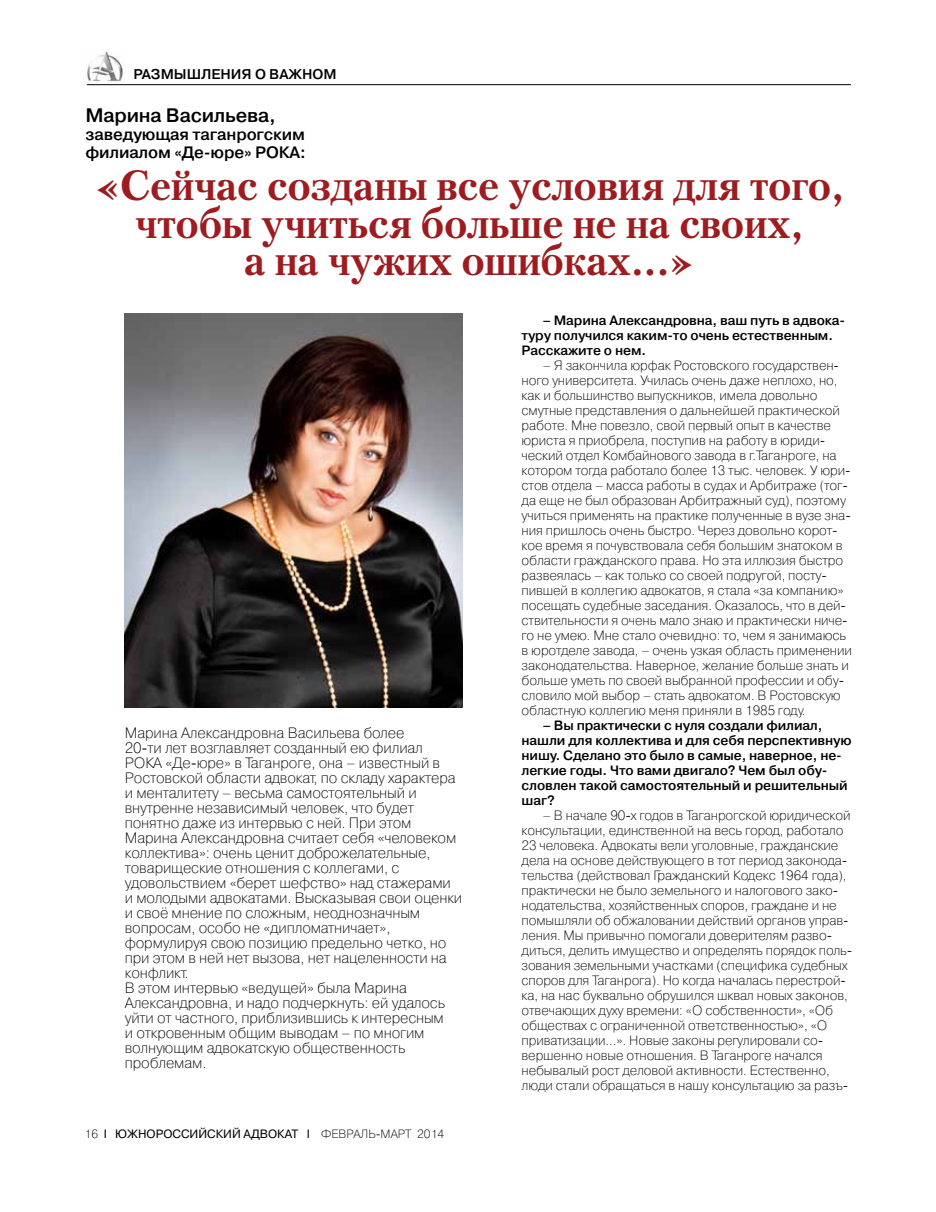
<style>
.page{position:relative;width:936px;height:1212px;background:#fff}
.page>*{position:absolute;margin:0;border:0;box-sizing:border-box;transform-origin:0 0}
.t1{font:700 42px/37.5px "Petersburg C";letter-spacing:-.01em;color:#9e1c20;text-align:center}
.t2{font:700 19.5px "Pragmatica Light C";letter-spacing:-.01em;color:#000}
.t3{font:700 16.5px/18px "Pragmatica Light C";letter-spacing:-.01em;color:#000}
.t4{font:15px/15px "Pragmatica Light C";letter-spacing:-.01em;color:#000}
.t5{font:700 14.1px "Pragmatica Light C";letter-spacing:.07em;color:#000}
.t6{font:13.5px/15px "Pragmatica Light C";letter-spacing:-.01em;color:#000}
.t7{font:700 13.5px/15px "Pragmatica Light C";letter-spacing:-.01em;color:#000}
.t8{font:12px "Pragmatica C";color:#000}
.s1{font-family:"Pragmatica Light C"}
</style>
<div class="page">
<img style="left:87px;top:51px;width:38px;height:32px">
<hr style="left:87px;top:84px;width:763px;height:1px;background:#000">
<img style="left:125px;top:314px;width:337px;height:394px">
<p class="t5" style="left:133px;top:67px;width:168px">размышления о важно</p>
<p class="t5" style="left:323px;top:67px;width:15px">м</p>
<h2 class="t2" style="left:85px;top:105px;width:192px">Марина Васильева,</h2>
<p class="t3" style="left:85px;top:126px;width:222px">заведующая таганрогским филиалом «Де-юре» РОКА:</p>
<h1 class="t1" style="left:95px;top:167px;width:751px">«Сейчас созданы все условия для того, чтобы учиться больше не на своих,<br>а на чужих ошибках...»</h1>
<p class="t4" style="left:125px;top:725px;width:339px">Марина Александровна Васильева более<br>20-ти лет возглавляет созданный ею филиал РОКА «Де-юре» в Таганроге, она – известный в Ростовской области адвокат, по складу характера и менталитету – весьма самостоятельный и внутренне независимый человек, что будет понятно даже из интервью с ней. При этом Марина Александровна считает себя «человеком коллектива»: очень ценит доброжелательные, товарищеские отношения с коллегами, с удовольствием «берет шефство» над стажерами и молодыми адвокатами. В ысказывая свои оценки и своё мнение по сложным, неоднозначным вопросам, особо не «дипломатничает», формулируя свою позицию предельно четко, но при этом в ней нет вызова, нет нацеленности на конфликт.<br>В этом интервью «ведущей» была Марина Александровна, и надо подчеркнуть: ей удалось уйти от частного, приблизившись к интересным<br>и откровенным общим выводам – по многим волнующим адвокатскую общественность проблемам.</p>
<p class="t8" style="left:85px;top:1127px;width:361px"><span class="s1">16</span> I ЮЖНОРОССИЙСКИЙ АДВОКАТ I <span class="s1">февраль-март 2014</span></p>
<p class="t7" style="left:521px;top:313px;width:325px;text-indent:21px">– Марина Александровна, ваш путь в адвока&shy;туру получился каким-то очень естественным.<br>Расскажите о нем.</p>
<p class="t6" style="left:521px;top:358px;width:332px;text-indent:21px">– Я закончила юрфак Ростовского государствен&shy;ного университета. Училась очень даже неплохо, но, как и большинство выпускников, имела довольно смутные представления о дальнейшей практической работе. М не повезло, свой первый опыт в качестве юриста я приобрела, поступив на работу в юриди&shy;ческий отдел Комбайнового завода в г.Таганроге, на котором тогда работало более 13 тыс. человек. У юри&shy;стов отдела – масса работы в судах и Арбитраже (тог&shy;да еще не был образован Арбитражный суд), поэтому учиться применять на практике полученные в вузе зна&shy;ния пришлось очень быстро. Через довольно корот&shy;кое время я почувствовала себя большим знатоком в области гражданского права. Но эта иллюзия быстро развеялась – как только со своей подругой, посту&shy;пившей в коллегию адвокатов, я стала «за компанию» посещать судебные заседания. Оказалось, что в дей&shy;ствительности я очень мало знаю и практически ниче&shy;го не умею. М не стало очевидно: то, чем я занимаюсь в юротделе завода, – очень узкая область применении законодательства. Наверное, желание больше знать и больше уметь по своей выбранной профессии и обу&shy;словило мой выбор – стать адвокатом. В Ростовскую областную коллегию меня приняли в 1985 году.</p>
<p class="t7" style="left:521px;top:718px;width:331px;text-indent:21px">– Вы практически с нуля создали филиал, нашли для коллектива и для себя перспективную нишу. Сделано это было в самые, наверное, не&shy;легкие годы. Что вами двигало? Чем был обу&shy;словлен такой самостоятельный и решительный шаг?</p>
<p class="t6" style="left:521px;top:808px;width:332px;text-indent:21px">– В начале 90-х годов в Таганрогской юридической консультации, единственной на весь город, работало 23 человека. Адвокаты вели уголовные, гражданские дела на основе действующего в тот период законода&shy;тельства (действовал Гражданский Кодекс 1964 года), практически не было земельного и налогового зако&shy;нодательства, хозяйственных споров, граждане и не помышляли об обжаловании действий органов управ&shy;ления. М ы привычно помогали доверителям разво&shy;диться, делить имущество и определять порядок поль&shy;зования земельными участками (специфика судебных споров для Таганрога). Но когда началась перестрой&shy;ка, на нас буквально обрушился шквал новых законов, отвечающих духу времени: «О собственности», «Об обществах с ограниченной ответственностью», «О приватизации…». Новые законы регулировали со&shy;вершенно новые отношения. В Таганроге начался небывалый рост деловой активности. Естественно, люди стали обращаться в нашу консультацию за разъ-</p>
</div>
